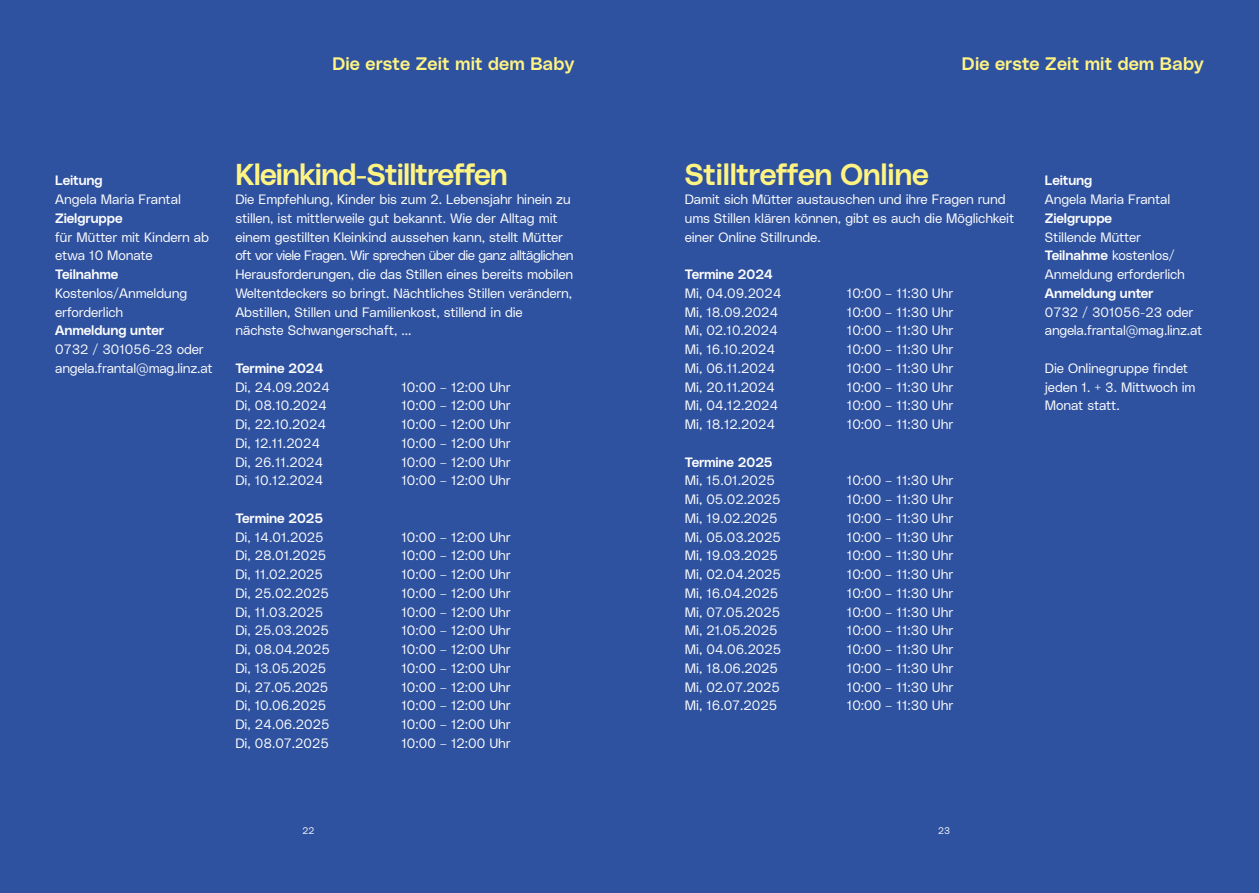
<style>
.page{position:relative;width:1259px;height:893px;background:#2f52a0}
.page>*{position:absolute;margin:0;border:0;box-sizing:border-box;transform-origin:0 0}
.t1{font:30px "Lentia Nova Median";letter-spacing:-.02em;color:#fff482}
.t2{font:18px "Lentia Nova Median";letter-spacing:.005em;color:#fff482}
.t3{font:13.5px/18.8px "Lentia Nova Slim";color:#fff}
.t4{font:13.5px "Lentia Nova Median";letter-spacing:-.01em;color:#fff}
.t5{font:9.6px "Lentia Nova Slim";color:#fff}
.s1{font-family:"Lentia Nova Median"}
</style>
<div class="page">
<h2 class="t2" style="left:332px;top:49px;width:243px">Die erste Zeit mit dem Baby</h2>
<h2 class="t2" style="left:962px;top:49px;width:243px">Die erste Zeit mit dem Baby</h2>
<p class="t4" style="left:55px;top:170px;width:49px">Leitung</p>
<p class="t3" style="left:55px;top:189px;width:127px">Angela Maria Frantal</p>
<p class="t4" style="left:55px;top:208px;width:69px">Zielgruppe</p>
<p class="t3" style="left:55px;top:227px;width:155px">für Mütter mit Kindern ab etwa 10 Monate</p>
<p class="t4" style="left:55px;top:264px;width:65px">Teilnahme</p>
<p class="t3" style="left:55px;top:283px;width:133px">Kostenlos/Anmeldung erforderlich</p>
<p class="t4" style="left:55px;top:320px;width:110px">Anmeldung unter</p>
<p class="t3" style="left:55px;top:339px;width:159px">0732 / 301056-23 oder angela.frantal@mag.linz.at</p>
<h1 class="t1" style="left:235px;top:151px;width:274px">Kleinkind-Stilltreffen</h1>
<p class="t3" style="left:235px;top:189px;width:339px">Die Empfehlung, Kinder bis zum 2. Lebensjahr hinein zu stillen, ist mittlerweile gut bekannt. Wie der Alltag mit einem gestillten Kleinkind aussehen kann, stellt Mütter oft vor viele Fragen. Wir sprechen über die ganz alltäglichen Herausforderungen, die das Stillen eines bereits mobilen Weltentdeckers so bringt. Nächtliches Stillen verändern, Abstillen, Stillen und Familienkost, stillend in die nächste Schwangerschaft, ...</p>
<p class="t4" style="left:235px;top:358px;width:90px">Termine 2024</p>
<p class="t3" style="left:235px;top:377px;width:96px">Di, 24.09.2024</p>
<p class="t3" style="left:401px;top:377px;width:111px">10:00 – 12:00 Uhr</p>
<p class="t3" style="left:235px;top:395px;width:93px">Di, 08.10.2024</p>
<p class="t3" style="left:401px;top:395px;width:111px">10:00 – 12:00 Uhr</p>
<p class="t3" style="left:235px;top:414px;width:92px">Di, 22.10.2024</p>
<p class="t3" style="left:401px;top:414px;width:111px">10:00 – 12:00 Uhr</p>
<p class="t3" style="left:235px;top:433px;width:87px">Di, 12.11.2024</p>
<p class="t3" style="left:401px;top:433px;width:111px">10:00 – 12:00 Uhr</p>
<p class="t3" style="left:235px;top:452px;width:90px">Di, 26.11.2024</p>
<p class="t3" style="left:401px;top:452px;width:111px">10:00 – 12:00 Uhr</p>
<p class="t3" style="left:235px;top:470px;width:90px">Di, 10.12.2024</p>
<p class="t3" style="left:401px;top:470px;width:111px">10:00 – 12:00 Uhr</p>
<p class="t4" style="left:235px;top:508px;width:90px">Termine 2025</p>
<p class="t3" style="left:235px;top:527px;width:90px">Di, 14.01.2025</p>
<p class="t3" style="left:401px;top:527px;width:111px">10:00 – 12:00 Uhr</p>
<p class="t3" style="left:235px;top:545px;width:92px">Di, 28.01.2025</p>
<p class="t3" style="left:401px;top:545px;width:111px">10:00 – 12:00 Uhr</p>
<p class="t3" style="left:235px;top:564px;width:89px">Di, 11.02.2025</p>
<p class="t3" style="left:401px;top:564px;width:111px">10:00 – 12:00 Uhr</p>
<p class="t3" style="left:235px;top:583px;width:95px">Di, 25.02.2025</p>
<p class="t3" style="left:401px;top:583px;width:111px">10:00 – 12:00 Uhr</p>
<p class="t3" style="left:235px;top:602px;width:89px">Di, 11.03.2025</p>
<p class="t3" style="left:401px;top:602px;width:111px">10:00 – 12:00 Uhr</p>
<p class="t3" style="left:235px;top:620px;width:95px">Di, 25.03.2025</p>
<p class="t3" style="left:401px;top:620px;width:111px">10:00 – 12:00 Uhr</p>
<p class="t3" style="left:235px;top:639px;width:96px">Di, 08.04.2025</p>
<p class="t3" style="left:401px;top:639px;width:111px">10:00 – 12:00 Uhr</p>
<p class="t3" style="left:235px;top:658px;width:92px">Di, 13.05.2025</p>
<p class="t3" style="left:401px;top:658px;width:111px">10:00 – 12:00 Uhr</p>
<p class="t3" style="left:235px;top:677px;width:95px">Di, 27.05.2025</p>
<p class="t3" style="left:401px;top:677px;width:111px">10:00 – 12:00 Uhr</p>
<p class="t3" style="left:235px;top:695px;width:92px">Di, 10.06.2025</p>
<p class="t3" style="left:401px;top:695px;width:111px">10:00 – 12:00 Uhr</p>
<p class="t3" style="left:235px;top:714px;width:96px">Di, 24.06.2025</p>
<p class="t3" style="left:401px;top:714px;width:111px">10:00 – 12:00 Uhr</p>
<p class="t3" style="left:235px;top:733px;width:95px">Di, 08.07.2025</p>
<p class="t3" style="left:401px;top:733px;width:111px">10:00 – 12:00 Uhr</p>
<h1 class="t1" style="left:685px;top:151px;width:246px">Stilltreffen Online</h1>
<p class="t3" style="left:685px;top:189px;width:331px">Damit sich Mütter austauschen und ihre Fragen rund ums Stillen klären können, gibt es auch die Möglichkeit einer Online Stillrunde.</p>
<p class="t4" style="left:685px;top:264px;width:90px">Termine 2024</p>
<p class="t3" style="left:685px;top:283px;width:98px">Mi, 04.09.2024</p>
<p class="t3" style="left:847px;top:283px;width:108px">10:00 – 11:30 Uhr</p>
<p class="t3" style="left:685px;top:302px;width:95px">Mi, 18.09.2024</p>
<p class="t3" style="left:847px;top:302px;width:108px">10:00 – 11:30 Uhr</p>
<p class="t3" style="left:685px;top:320px;width:95px">Mi, 02.10.2024</p>
<p class="t3" style="left:847px;top:320px;width:108px">10:00 – 11:30 Uhr</p>
<p class="t3" style="left:685px;top:339px;width:92px">Mi, 16.10.2024</p>
<p class="t3" style="left:847px;top:339px;width:108px">10:00 – 11:30 Uhr</p>
<p class="t3" style="left:685px;top:358px;width:92px">Mi, 06.11.2024</p>
<p class="t3" style="left:847px;top:358px;width:108px">10:00 – 11:30 Uhr</p>
<p class="t3" style="left:685px;top:377px;width:92px">Mi, 20.11.2024</p>
<p class="t3" style="left:847px;top:377px;width:108px">10:00 – 11:30 Uhr</p>
<p class="t3" style="left:685px;top:395px;width:95px">Mi, 04.12.2024</p>
<p class="t3" style="left:847px;top:395px;width:108px">10:00 – 11:30 Uhr</p>
<p class="t3" style="left:685px;top:414px;width:92px">Mi, 18.12.2024</p>
<p class="t3" style="left:847px;top:414px;width:108px">10:00 – 11:30 Uhr</p>
<p class="t4" style="left:685px;top:451px;width:90px">Termine 2025</p>
<p class="t3" style="left:685px;top:470px;width:92px">Mi, 15.01.2025</p>
<p class="t3" style="left:847px;top:470px;width:108px">10:00 – 11:30 Uhr</p>
<p class="t3" style="left:685px;top:489px;width:97px">Mi, 05.02.2025</p>
<p class="t3" style="left:847px;top:489px;width:108px">10:00 – 11:30 Uhr</p>
<p class="t3" style="left:685px;top:508px;width:94px">Mi, 19.02.2025</p>
<p class="t3" style="left:847px;top:508px;width:108px">10:00 – 11:30 Uhr</p>
<p class="t3" style="left:685px;top:527px;width:98px">Mi, 05.03.2025</p>
<p class="t3" style="left:847px;top:527px;width:108px">10:00 – 11:30 Uhr</p>
<p class="t3" style="left:685px;top:545px;width:95px">Mi, 19.03.2025</p>
<p class="t3" style="left:847px;top:545px;width:108px">10:00 – 11:30 Uhr</p>
<p class="t3" style="left:685px;top:564px;width:98px">Mi, 02.04.2025</p>
<p class="t3" style="left:847px;top:564px;width:108px">10:00 – 11:30 Uhr</p>
<p class="t3" style="left:685px;top:583px;width:95px">Mi, 16.04.2025</p>
<p class="t3" style="left:847px;top:583px;width:108px">10:00 – 11:30 Uhr</p>
<p class="t3" style="left:685px;top:602px;width:97px">Mi, 07.05.2025</p>
<p class="t3" style="left:847px;top:602px;width:108px">10:00 – 11:30 Uhr</p>
<p class="t3" style="left:685px;top:620px;width:94px">Mi, 21.05.2025</p>
<p class="t3" style="left:847px;top:620px;width:108px">10:00 – 11:30 Uhr</p>
<p class="t3" style="left:685px;top:639px;width:98px">Mi, 04.06.2025</p>
<p class="t3" style="left:847px;top:639px;width:108px">10:00 – 11:30 Uhr</p>
<p class="t3" style="left:685px;top:658px;width:95px">Mi, 18.06.2025</p>
<p class="t3" style="left:847px;top:658px;width:108px">10:00 – 11:30 Uhr</p>
<p class="t3" style="left:685px;top:677px;width:97px">Mi, 02.07.2025</p>
<p class="t3" style="left:847px;top:677px;width:108px">10:00 – 11:30 Uhr</p>
<p class="t3" style="left:685px;top:695px;width:94px">Mi, 16.07.2025</p>
<p class="t3" style="left:847px;top:695px;width:108px">10:00 – 11:30 Uhr</p>
<p class="t4" style="left:1045px;top:170px;width:49px">Leitung</p>
<p class="t3" style="left:1045px;top:189px;width:127px">Angela Maria Frantal</p>
<p class="t4" style="left:1045px;top:208px;width:69px">Zielgruppe</p>
<p class="t3" style="left:1045px;top:227px;width:141px">Stillende Mütter<br><span class="s1">Teilnahme</span> kostenlos/<br>Anmeldung erforderlich</p>
<p class="t4" style="left:1045px;top:283px;width:110px">Anmeldung unter</p>
<p class="t3" style="left:1045px;top:302px;width:159px">0732 / 301056-23 oder angela.frantal@mag.linz.at</p>
<p class="t3" style="left:1045px;top:358px;width:152px">Die Onlinegruppe findet jeden 1. + 3. Mittwoch im<br>Monat statt.</p>
<p class="t5" style="left:302px;top:824px;width:13px">22</p>
<p class="t5" style="left:938px;top:824px;width:13px">23</p>
</div>
